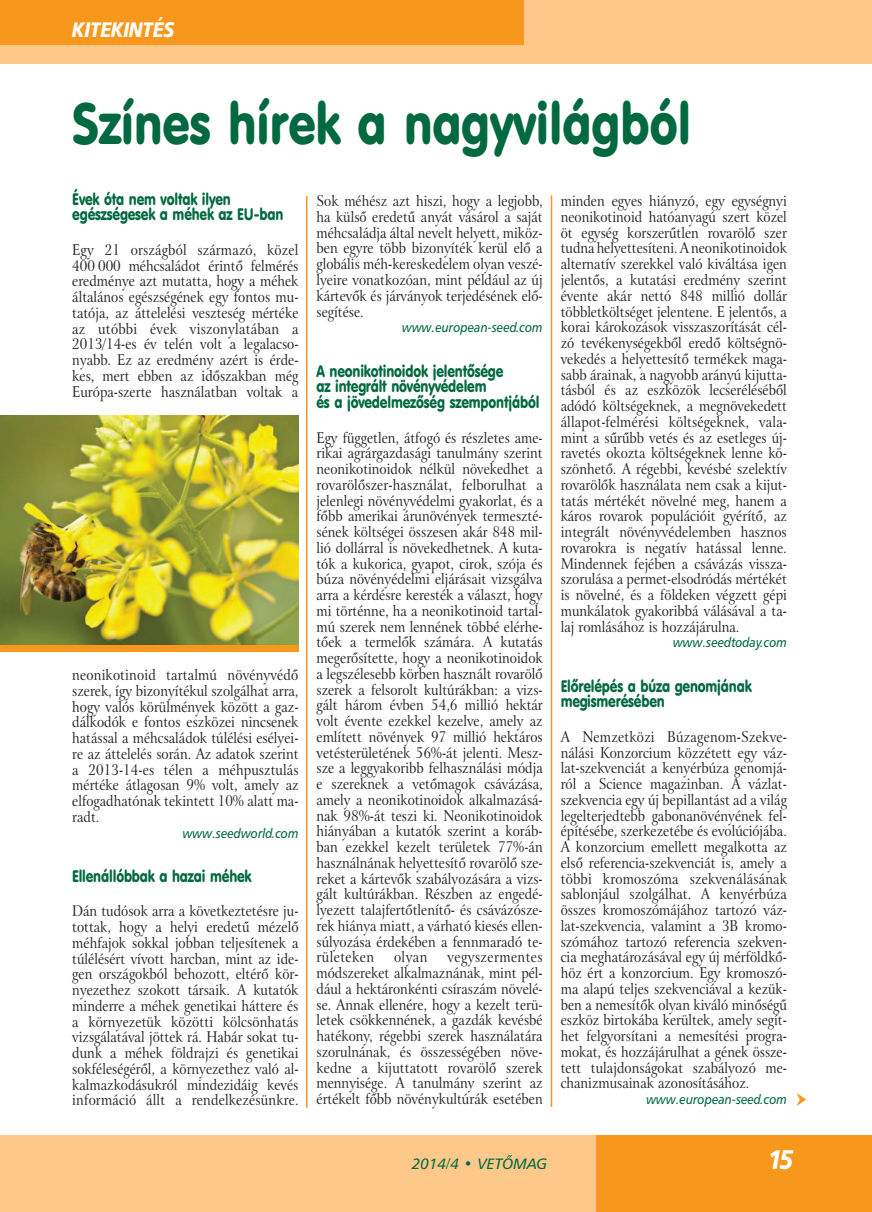
<style>
.page{position:relative;width:872px;height:1212px;background:#fff}
.page>*{position:absolute;margin:0;border:0;box-sizing:border-box;transform-origin:0 0}
.t1{font:57px "VAG Rd PFL";color:#00693f;scale:.85 1}
.t2{font:italic 27px "Humanist 777 Blk PFL";color:#fff;scale:.85 1}
.t3{font:italic 21px "Humanist 777 Blk PFL";color:#fff;scale:.85 1}
.t4{font:16.5px/15.8px "VAG Rd PFL";letter-spacing:-.01em;color:#00693f;scale:.82 1}
.t5{font:15px/15.8px "Arrus PFL";color:#231f20;text-align:justify;scale:.85 1}
.t6{font:italic 15px "Humanist 777 PFL";color:#00693f}
.t7{font:italic 13.5px "Humanist 777 PFL";color:#00693f;scale:.9 1}
</style>
<div class="page">
<div style="left:0;top:0;width:872px;height:64px;background:#fdc889"></div>
<div style="left:595px;top:1135px;width:277px;height:77px;background:#f7981d"></div>
<div style="left:0;top:1135px;width:595px;height:77px;background:#fdc889"></div>
<div style="left:0;top:0;width:523px;height:45px;background:#f7981d"></div>
<hr style="left:306px;top:196px;width:1px;height:912px;background:#f7981d">
<hr style="left:551px;top:195px;width:1px;height:912px;background:#f7981d">
<img style="left:0;top:415px;width:298px;height:230px">
<div style="left:0;top:645px;width:298px;height:7px;background:#f7981d"></div>
<h3 class="t3" style="left:72px;top:16px;width:121px">KITEKINTÉS</h3>
<h1 class="t1" style="left:72px;top:88px;width:729px">Színes hírek a nagyvilágból</h1>
<p class="t4" style="left:72px;top:190px;width:259px">Évek óta nem voltak ilyen egészségesek a méhek az EU-ban</p>
<p class="t5" style="left:72px;top:242px;width:268px">Egy 21 országból származó, közel 400 000 méhcsaládot érintő felmérés eredménye azt mutatta, hogy a méhek általános egészségének egy fontos mu&shy;tatója, az áttelelési veszteség mértéke az utóbbi évek viszonylatában a 2013/14-es év telén volt a legalacso&shy;nyabb. Ez az eredmény azért is érde&shy;kes, mert ebben az időszakban még Európa-szerte használatban voltak a</p>
<p class="t5" style="left:72px;top:667px;width:268px">neonikotinoid tartalmú növényvédő szerek, így bizonyítékul szolgálhat arra, hogy valós körülmények között a gaz&shy;dálkodók e fontos eszközei nincsenek hatással a méhcsaládok túlélési esélyei&shy;re az áttelelés során. Az adatok szerint a 2013-14-es télen a méhpusztulás mértéke átlagosan 9% volt, amely az elfogadhatónak tekintett 10% alatt ma&shy;radt.</p>
<p class="t7" style="left:183px;top:824px;width:130px">www.seedworld.com</p>
<p class="t4" style="left:72px;top:868px;width:220px">Ellenállóbbak a hazai méhek</p>
<p class="t5" style="left:72px;top:903px;width:268px">Dán tudósok arra a következtetésre ju&shy;tottak, hogy a helyi eredetű mézelő méhfajok sokkal jobban teljesítenek a túlélésért vívott harcban, mint az ide&shy;gen országokból behozott, eltérő kör&shy;nyezethez szokott társaik. A kutatók minderre a méhek genetikai háttere és a környezetük közötti kölcsönhatás vizsgálatával jöttek rá. Habár sokat tu&shy;dunk a méhek földrajzi és genetikai sokféleségéről, a környezethez való al&shy;kalmazkodásukról mindezidáig kevés információ állt a rendelkezésünkre.</p>
<p class="t5" style="left:316px;top:193px;width:268px">Sok méhész azt hiszi, hogy a legjobb, ha külső eredetű anyát vásárol a saját méhcsaládja által nevelt helyett, miköz&shy;ben egyre több bizonyíték kerül elő a globális méh-kereskedelem olyan veszé&shy;lyeire vonatkozóan, mint például az új kártevők és járványok terjedésének elő&shy;segítése.</p>
<p class="t7" style="left:402px;top:319px;width:158px">www.european-seed.com</p>
<p class="t4" style="left:316px;top:362px;width:273px">A neonikotinoidok jelentősége<br>az integrált növényvédelem<br>és a jövedelmezőség szempontjából</p>
<p class="t5" style="left:316px;top:430px;width:268px">Egy független, átfogó és részletes ame&shy;rikai agrárgazdasági tanulmány szerint neonikotinoidok nélkül növekedhet a rovarölőszer-használat, felborulhat a jelenlegi növényvédelmi gyakorlat, és a főbb amerikai árunövények termeszté&shy;sének költségei összesen akár 848 mil&shy;lió dollárral is növekedhetnek. A kuta&shy;tók a kukorica, gyapot, cirok, szója és búza növényédelmi eljárásait vizsgálva arra a kérdésre keresték a választ, hogy mi történne, ha a neonikotinoid tartal&shy;mú szerek nem lennének többé elérhe&shy;tőek a termelők számára. A kutatás megerősítette, hogy a neonikotinoidok a legszélesebb körben használt rovarölő szerek a felsorolt kultúrákban: a vizs&shy;gált három évben 54,6 millió hektár volt évente ezekkel kezelve, amely az említett növények 97 millió hektáros vetésterületének 56%-át jelenti. Mes - sze a leggyakoribb felhasználási módja e szereknek a vetőmagok csávázása, amely a neonikotinoidok alkalmazásá&shy;nak 98%-át teszi ki. Neonikotinoidok hiányában a kutatók szerint a koráb&shy;ban ezekkel kezelt területek 77%-án használnának helyettesítő rovarölő sze&shy;reket a kártevők szabályozására a vizs&shy;gált kultúrákban. Részben az engedé&shy;lyezett talajfertőtlenítő- és csávázósze&shy;rek hiánya miatt, a várható kiesés ellen&shy;súlyozása érdekében a fennmaradó te&shy;rületeken</p>
<p class="t5" style="left:394px;top:949px;width:41px">olyan</p>
<p class="t5" style="left:316px;top:949px;width:268px;text-indent:131px">vegyszermentes módszereket alkalmaznának, mint pél&shy;dául a hektáronkénti csíraszám növelé&shy;se. Annak ellenére, hogy a kezelt terü&shy;letek csökkennének, a gazdák kevésbé hatékony, régebbi szerek használatára szorulnának, és összességében növe&shy;kedne a kijuttatott rovarölő szerek mennyisége. A tanulmány szerint az értékelt főbb növénykultúrák esetében</p>
<p class="t5" style="left:561px;top:193px;width:268px">minden egyes hiányzó, egy egységnyi neonikotinoid hatóanyagú szert közel öt egység korszerűtlen rovarölő szer tudna helyettesíteni. A neonikotinoidok alternatív szerekkel való kiváltása igen jelentős, a kutatási eredmény szerint évente akár nettó 848 millió dollár többletköltséget jelentene. E jelentős, a korai károkozások visszaszorítását cél&shy;zó tevékenységekből eredő költségnö&shy;vekedés a helyettesítő termékek maga&shy;sabb árainak, a nagyobb arányú kijutta&shy;tásból és az eszközök lecseréléséből adódó költségeknek, a megnövekedett állapot-felmérési költségeknek, vala&shy;mint a sűrűbb vetés és az esetleges új&shy;ravetés okozta költségeknek lenne kö&shy;szönhető. A régebbi, kevésbé szelektív rovarölők használata nem csak a kijut&shy;tatás mértékét növelné meg, hanem a káros rovarok populációit gyérítő, az integrált növényvédelemben hasznos rovarokra is negatív hatással lenne.<br>Mindennek fejében a csávázás vissza&shy;szorulása a permet-elsodródás mértékét is növelné, és a földeken végzett gépi munkálatok gyakoribbá válásával a ta&shy;laj romlásához is hozzájárulna.</p>
<p class="t7" style="left:673px;top:634px;width:128px">www.seedtoday.com</p>
<p class="t4" style="left:561px;top:677px;width:234px">Előrelépés a búza genomjának megismerésében</p>
<p class="t5" style="left:561px;top:729px;width:268px">A Nemzetközi Búzagenom-Szekve&shy;nálási Konzorcium közzétett egy váz&shy;lat-szekvenciát a kenyérbúza genomjá&shy;ról a Science magazinban. A vázlat&shy;szekvencia egy új bepillantást ad a világ legelterjedtebb gabonanövényének fel&shy;építésébe, szerkezetébe és evolúciójába.<br>A konzorcium emellett megalkotta az első referencia-szekvenciát is, amely a többi kromoszóma szekvenálásának sablonjául szolgálhat. A kenyérbúza összes kromoszómájához tartozó váz&shy;lat-szekvencia, valamint a 3B kromo&shy;szómához tartozó referencia szekven&shy;cia meghatározásával egy új mérföldkő&shy;höz ért a konzorcium. Egy kromoszó&shy;ma alapú teljes szekvenciával a kezük&shy;ben a nemesítők olyan kiváló minőségű eszköz birtokába kerültek, amely segít&shy;het felgyorsítani a nemesítési progra&shy;mokat, és hozzájárulhat a gének össze&shy;tett tulajdonságokat szabályozó me&shy;chanizmusainak azonosításához.</p>
<p class="t7" style="left:646px;top:1091px;width:158px">www.european-seed.com</p>
<p class="t6" style="left:412px;top:1154px;width:137px">2014/4 • VETÔMAG</p>
<h2 class="t2" style="left:768px;top:1142px;width:30px">15</h2>
</div>
